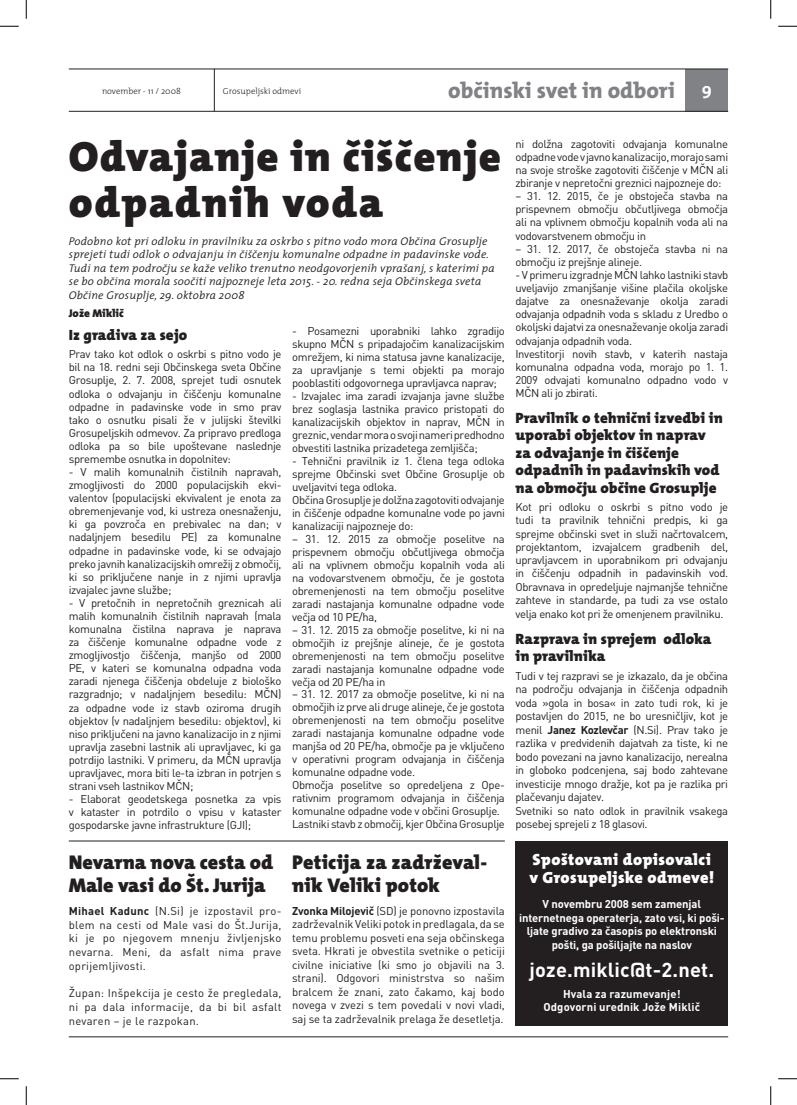
<style>
.page{position:relative;width:797px;height:1105px;background:#fff}
.page>*{position:absolute;margin:0;border:0;box-sizing:border-box;transform-origin:0 0}
.t1{font:42.5px/46.2px "Mixheavy";letter-spacing:.03em;color:#231f20}
.t2{font:22.5px "Mixextrabold";color:#808285}
.t3{font:20px/23.8px "Mixheavy";color:#231f20}
.t4{font:20px "DIN Bold EU";letter-spacing:.01em;color:#fff}
.t5{font:16.25px/18.8px "Mixheavy";letter-spacing:.03em;color:#fff}
.t6{font:15px/17.5px "Mixheavy";letter-spacing:.01em;color:#231f20}
.t7{font:11.25px/13.1px "DIN Regular EU";letter-spacing:-.03em;color:#231f20;text-align:justify}
.t8{font:11.25px/13.5px "Mixsemilightitalic";letter-spacing:.02em;color:#231f20}
.t9{font:11.25px/13.5px "DIN Bold EU";letter-spacing:-.01em;color:#fff;text-align:center}
.t10{font:11.25px/13.5px "DIN Bold EU";letter-spacing:.01em;color:#fff;text-align:center}
.t11{font:11.25px "Mixheavy";color:#231f20}
.t12{font:8.75px "Mixlight";color:#231f20}
.s1{font-family:"Mixbold";font-size:17.5px;color:#fff}
.s2{font-family:"DIN Bold EU"}
</style>
<div class="page">
<hr style="left:69px;top:1037px;width:659px;height:1px;background:#231f20">
<div style="left:685px;top:69px;width:43px;height:42px;background:#808285"></div>
<hr style="left:69px;top:111px;width:659px;height:1px;background:#231f20">
<hr style="left:214px;top:69px;width:1px;height:42px;background:#231f20">
<hr style="left:69px;top:69px;width:659px;height:1px;background:#231f20">
<hr style="left:69px;top:841px;width:436px;height:1px;background:#231f20">
<div style="left:515px;top:841px;width:213px;height:184px;background:#231f20"></div>
<svg style="left:0;top:25px;width:19px;height:2px"></svg>
<svg style="left:778px;top:25px;width:19px;height:2px"></svg>
<svg style="left:0;top:1078px;width:19px;height:1px"></svg>
<svg style="left:778px;top:1078px;width:19px;height:1px"></svg>
<svg style="left:25px;top:0;width:2px;height:19px"></svg>
<svg style="left:25px;top:1086px;width:2px;height:19px"></svg>
<svg style="left:770px;top:0;width:1px;height:19px"></svg>
<svg style="left:770px;top:1086px;width:1px;height:19px"></svg>
<p class="t12" style="left:102px;top:84px;width:80px">november - 11 / 2008</p>
<p class="t12" style="left:223px;top:84px;width:80px">Grosupeljski odmevi</p>
<h2 class="t2" style="left:448px;top:71px;width:265px">občinski svet in odbori <span class="s1">9</span></h2>
<h1 class="t1" style="left:69px;top:133px;width:434px">Odvajanje in čiščenje odpadnih voda</h1>
<p class="t8" style="left:69px;top:234px;width:427px">Podobno kot pri odloku in pravilniku za oskrbo s pitno vodo mora Občina Grosuplje sprejeti tudi odlok o odvajanju in čiščenju komunalne odpadne in padavinske vode.<br>Tudi na tem področju se kaže veliko trenutno neodgovorjenih vprašanj, s katerimi pa se bo občina morala soočiti najpozneje leta 2015. - 20. redna seja Občinskega sveta Občine Grosuplje, 29. oktobra 2008</p>
<p class="t11" style="left:69px;top:304px;width:56px">Jože Miklič</p>
<h3 class="t6" style="left:69px;top:326px;width:120px">Iz gradiva za sejo</h3>
<p class="t7" style="left:69px;top:347px;width:214px">Prav tako kot odlok o oskrbi s pitno vodo je bil na 18. redni seji Občinskega sveta Občine Grosuplje, 2. 7. 2008, sprejet tudi osnutek odloka o odvajanju in čiščenju komunalne odpadne in padavinske vode in smo prav tako o osnutku pisali že v julijski številki Grosupeljskih odmevov. Za pripravo predloga odloka pa so bile upoštevane naslednje spremembe osnutka in dopolnitev:</p>
<p class="t7" style="left:69px;top:465px;width:214px">- V malih komunalnih čistilnih napravah, zmogljivosti do 2000 populacijskih ekvi&shy;valentov (populacijski ekvivalent je enota za obremenjevanje vod, ki ustreza onesnaženju, ki ga povzroča en prebivalec na dan; v nadaljnjem besedilu PE) za komunalne odpadne in padavinske vode, ki se odvajajo preko javnih kanalizacijskih omrežij z območij, ki so priključene nanje in z njimi upravlja izvajalec javne službe;</p>
<p class="t7" style="left:69px;top:596px;width:214px">- V pretočnih in nepretočnih greznicah ali malih komunalnih čistilnih napravah (mala komunalna čistilna naprava je naprava za čiščenje komunalne odpadne vode z zmogljivostjo čiščenja, manjšo od 2000<br>PE, v kateri se komunalna odpadna voda zaradi njenega čiščenja obdeluje z biološko razgradnjo; v nadaljnjem besedilu: MČN) za odpadne vode iz stavb oziroma drugih objektov (v nadaljnjem besedilu: objektov), ki niso priključeni na javno kanalizacijo in z njimi upravlja zasebni lastnik ali upravljavec, ki ga potrdijo lastniki. V primeru, da MČN upravlja upravljavec, mora biti le-ta izbran in potrjen s strani vseh lastnikov MČN;</p>
<p class="t7" style="left:69px;top:792px;width:214px">- Elaborat geodetskega posnetka za vpis v kataster in potrdilo o vpisu v kataster gospodarske javne infrastrukture (GJI);</p>
<h3 class="t3" style="left:69px;top:849px;width:206px">Nevarna nova cesta od<br>Male vasi do Št. Jurija</h3>
<p class="t7" style="left:69px;top:904px;width:214px;line-height:13.8px"><span class="s2">Mihael Kadunc</span> (N.Si) je izpostavil pro&shy;blem na cesti od Male vasi do Št.Jurija, ki je po njegovem mnenju življenjsko nevarna. Meni, da asfalt nima prave oprijemljivosti.</p>
<p class="t7" style="left:69px;top:986px;width:214px;line-height:13.8px">Župan: Inšpekcija je cesto že pregledala, ni pa dala informacije, da bi bil asfalt nevaren – je le razpokan.</p>
<p class="t7" style="left:292px;top:325px;width:214px">- Posamezni uporabniki lahko zgradijo skupno MČN s pripadajočim kanalizacijskim omrežjem, ki nima statusa javne kanalizacije, za upravljanje s temi objekti pa morajo pooblastiti odgovornega upravljavca naprav;</p>
<p class="t7" style="left:292px;top:389px;width:214px">- Izvajalec ima zaradi izvajanja javne službe brez soglasja lastnika pravico pristopati do kanalizacijskih objektov in naprav, MČN in greznic, vendar mora o svoji nameri predhodno obvestiti lastnika prizadetega zemljišča;</p>
<p class="t7" style="left:292px;top:454px;width:214px;text-align:left">- Tehnični pravilnik iz 1. člena tega odloka sprejme Občinski svet Občine Grosuplje ob uveljavitvi tega odloka.<br>Občina Grosuplje je dolžna zagotoviti odvajanje in čiščenje odpadne komunalne vode po javni kanalizaciji najpozneje do:</p>
<p class="t7" style="left:292px;top:532px;width:214px">– 31. 12. 2015 za območje poselitve na prispevnem območju občutljivega območja ali na vplivnem območju kopalnih voda ali na vodovarstvenem območju, če je gostota obremenjenosti na tem območju poselitve zaradi nastajanja komunalne odpadne vode večja od 10 PE/ha,</p>
<p class="t7" style="left:292px;top:623px;width:214px">– 31. 12. 2015 za območje poselitve, ki ni na območjih iz prejšnje alineje, če je gostota obremenjenosti na tem območju poselitve zaradi nastajanja komunalne odpadne vode večja od 20 PE/ha in</p>
<p class="t7" style="left:292px;top:688px;width:214px;text-align:left">– 31. 12. 2017 za območje poselitve, ki ni na območjih iz prve ali druge alineje, če je gostota obremenjenosti na tem območju poselitve zaradi nastajanja komunalne odpadne vode manjša od 20 PE/ha, območje pa je vključeno v operativni program odvajanja in čiščenja komunalne odpadne vode.<br>Območja poselitve so opredeljena z Ope&shy;rativnim programom odvajanja in čiščenja komunalne odpadne vode v občini Grosuplje.<br>Lastniki stavb z območij, kjer Občina Grosuplje</p>
<h3 class="t3" style="left:292px;top:849px;width:196px">Peticija za zadrževal&shy;nik Veliki potok</h3>
<p class="t7" style="left:292px;top:903px;width:214px;line-height:13.5px"><span class="s2">Zvonka Milojevič</span> (SD) je ponovno izpostavila zadrževalnik Veliki potok in predlagala, da se temu problemu posveti ena seja občinskega sveta. Hkrati je obvestila svetnike o peticiji civilne iniciative (ki smo jo objavili na 3. strani). Odgovori ministrstva so našim bralcem že znani, zato čakamo, kaj bodo novega v zvezi s tem povedali v novi vladi, saj se ta zadrževalnik prelaga že desetletja.</p>
<p class="t7" style="left:515px;top:137px;width:214px">ni dolžna zagotoviti odvajanja komunalne odpadne vode v javno kanalizacijo, morajo sami na svoje stroške zagotoviti čiščenje v MČN ali zbiranje v nepretočni greznici najpozneje do:</p>
<p class="t7" style="left:515px;top:189px;width:214px">– 31. 12. 2015, če je obstoječa stavba na prispevnem območju občutljivega območja ali na vplivnem območju kopalnih voda ali na vodovarstvenem območju in</p>
<p class="t7" style="left:515px;top:242px;width:214px">– 31. 12. 2017, če obstoječa stavba ni na območju iz prejšnje alineje.</p>
<p class="t7" style="left:515px;top:268px;width:214px;text-align:left">- V primeru izgradnje MČN lahko lastniki stavb uveljavijo zmanjšanje višine plačila okoljske dajatve za onesnaževanje okolja zaradi odvajanja odpadnih voda s skladu z Uredbo o okoljski dajatvi za onesnaževanje okolja zaradi odvajanja odpadnih voda.<br>Investitorji novih stavb, v katerih nastaja komunalna odpadna voda, morajo po 1. 1.<br>2009 odvajati komunalno odpadno vodo v MČN ali jo zbirati.</p>
<h3 class="t6" style="left:515px;top:408px;width:209px">Pravilnik o tehnični izvedbi in uporabi objektov in naprav za odvajanje in čiščenje odpadnih in padavinskih vod na območju občine Grosuplje</h3>
<p class="t7" style="left:515px;top:500px;width:214px">Kot pri odloku o oskrbi s pitno vodo je tudi ta pravilnik tehnični predpis, ki ga sprejme občinski svet in služi načrtovalcem, projektantom, izvajalcem gradbenih del, upravljavcem in uporabnikom pri odvajanju in čiščenju odpadnih in padavinskih vod.<br>Obravnava in opredeljuje najmanjše tehnične zahteve in standarde, pa tudi za vse ostalo velja enako kot pri že omenjenem pravilniku.</p>
<h3 class="t6" style="left:515px;top:629px;width:197px">Razprava in sprejem odloka in pravilnika</h3>
<p class="t7" style="left:515px;top:669px;width:214px;line-height:13.5px;text-align:left">Tudi v tej razpravi se je izkazalo, da je občina na področju odvajanja in čiščenja odpadnih voda »gola in bosa« in zato tudi rok, ki je postavljen do 2015, ne bo uresničljiv, kot je menil <span class="s2">Janez Kozlevčar</span> (N.Si). Prav tako je razlika v predvidenih dajatvah za tiste, ki ne bodo povezani na javno kanalizacijo, nerealna in globoko podcenjena, saj bodo zahtevane investicije mnogo dražje, kot pa je razlika pri plačevanju dajatev.<br>Svetniki so nato odlok in pravilnik vsakega posebej sprejeli z 18 glasovi.</p>
<h3 class="t5" style="left:529px;top:849px;width:186px">Spoštovani dopisovalci v Grosupeljske odmeve!</h3>
<p class="t9" style="left:519px;top:897px;width:207px">V novembru 2008 sem zamenjal internetnega operaterja, zato vsi, ki poši&shy;ljate gradivo za časopis po elektronski pošti, ga pošiljajte na naslov</p>
<h3 class="t4" style="left:529px;top:956px;width:186px">joze.miklic@t-2.net.</h3>
<p class="t10" style="left:543px;top:986px;width:158px">Hvala za razumevanje!<br>Odgovorni urednik Jože Miklič</p>
</div>
